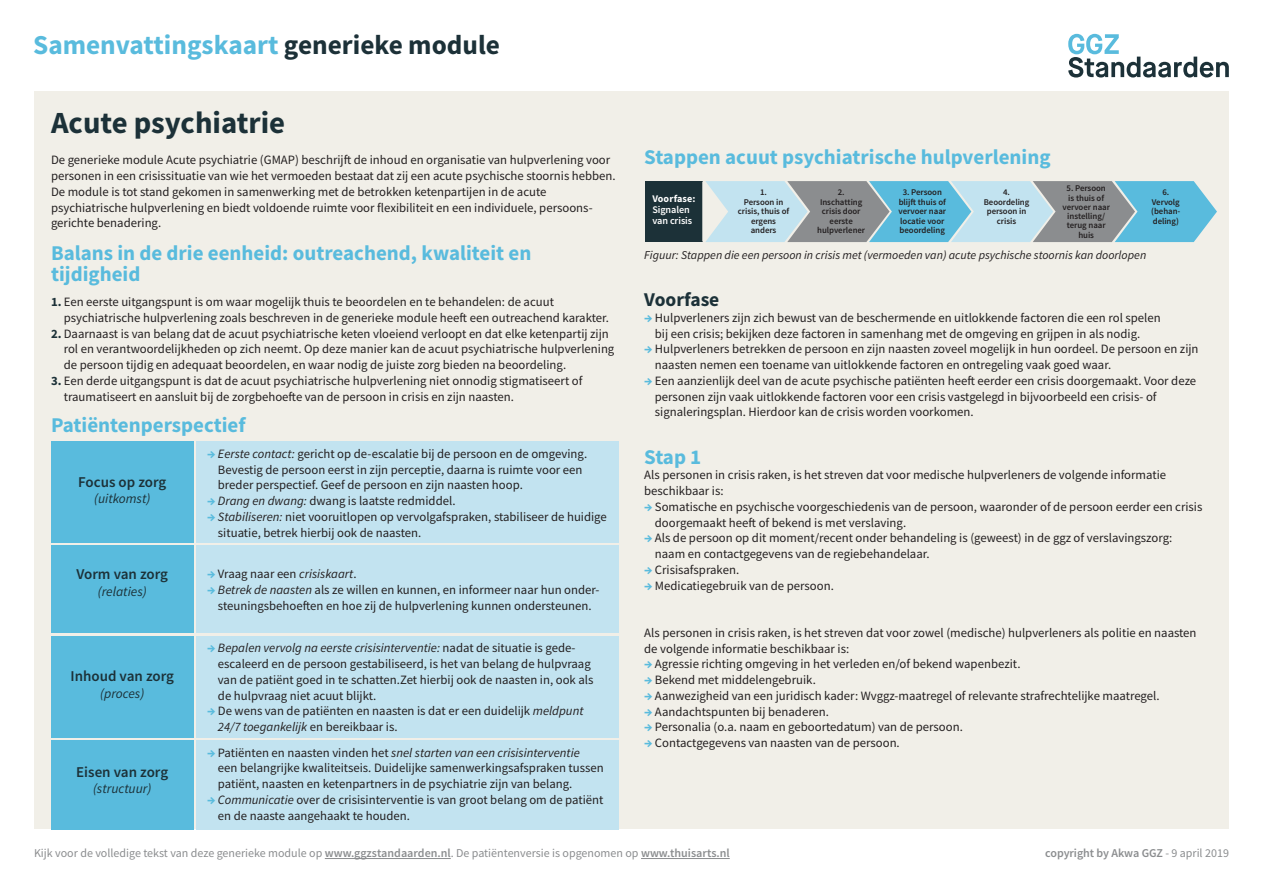
<style>
.page{position:relative;width:1263px;height:893px;background:#fff}
.page>*{position:absolute;margin:0;border:0;box-sizing:border-box;transform-origin:0 0}
.t1{font:700 30.75px "Source Sans Pro";color:#1c3138}
.t2{font:700 27.3px "Source Sans Pro";color:#59bbdd}
.t3{font:700 21px/21px "Source Sans Pro";color:#59bbdd}
.t4{font:700 19.5px "Source Sans Pro";color:#1c3138}
.t5{font:600 15px "Source Sans Pro";color:#1c3138}
.t6{font:italic 13.5px "Source Sans Pro";color:#1c3138}
.t7{font:12.75px/15.8px "Source Sans Pro";color:#231f20}
.t8{font:12px "Source Sans Pro";color:#8b8d8f}
.t9{font:italic 12px "Source Sans Pro";color:#231f20}
.t10{font:600 12px "Source Sans Pro";letter-spacing:-.005em;color:#8b8d8f}
.t11{font:600 10.2px/10.9px "Source Sans Pro";letter-spacing:-.005em;color:#fff}
.t12{font:700 10.2px "Source Sans Pro";letter-spacing:.01em;color:#fff}
.t13{font:600 8.7px/9.4px "Source Sans Pro";letter-spacing:-.005em;color:#231f20;text-align:center}
.s1{color:#1c3138}
.s2{font-weight:700;color:#1c3138}
.s3{font-weight:700;font-size:13.5px;color:#59bbdd}
.s4{font-style:italic}
.s5{font-weight:600}
.s6{font-weight:400}
</style>
<div class="page">
<hr style="left:325px;top:858px;width:126px;height:1px;background:#8b8d8f">
<hr style="left:641px;top:858px;width:89px;height:1px;background:#8b8d8f">
<svg style="left:1068px;top:34px;width:161px;height:44px"></svg>
<div style="left:34px;top:91px;width:1195px;height:738px;background:#f1efe8"></div>
<div style="left:51px;top:441px;width:142px;height:102px;background:#59bbdd"></div>
<div style="left:197px;top:441px;width:422px;height:102px;background:#c2e3f0"></div>
<div style="left:197px;top:636px;width:422px;height:101px;background:#c2e3f0"></div>
<div style="left:197px;top:740px;width:422px;height:89px;background:#c2e3f0"></div>
<div style="left:197px;top:546px;width:422px;height:87px;background:#c2e3f0"></div>
<div style="left:51px;top:546px;width:142px;height:87px;background:#59bbdd"></div>
<div style="left:51px;top:636px;width:142px;height:101px;background:#59bbdd"></div>
<div style="left:51px;top:740px;width:142px;height:89px;background:#59bbdd"></div>
<div style="left:645px;top:181px;width:57px;height:61px;background:#1c3138"></div>
<svg style="left:702px;top:181px;width:515px;height:61px;background:#94bdcb"></svg>
<h2 class="t2" style="left:33px;top:26px;width:468px">Samenvattingskaart <span class="s1">generieke module</span></h2>
<h1 class="t1" style="left:51px;top:102px;width:236px">Acute psychiatrie</h1>
<p class="t7" style="left:51px;top:152px;width:566px">De generieke module Acute psychiatrie (GMAP) beschrijft de inhoud en organisatie van hulpverlening voor personen in een crisissituatie van wie het vermoeden bestaat dat zij een acute psychische stoornis hebben.<br>De module is tot stand gekomen in samenwerking met de betrokken ketenpartijen in de acute psychiatrische hulpverlening en biedt voldoende ruimte voor flexibiliteit en een individuele, persoons&shy;gerichte benadering.</p>
<h3 class="t3" style="left:51px;top:242px;width:482px">Balans in de drie eenheid: outreachend, kwaliteit en tijdigheid</h3>
<p class="t7" style="left:64px;top:294px;width:547px;text-indent:-13px"><span class="s2">1.</span> Een eerste uitgangspunt is om waar mogelijk thuis te beoordelen en te behandelen: de acuut psychiatrische hulpverlening zoals beschreven in de generieke module heeft een outreachend karakter.</p>
<p class="t7" style="left:64px;top:325px;width:552px;text-indent:-13px"><span class="s2">2.</span> Daarnaast is van belang dat de acuut psychiatrische keten vloeiend verloopt en dat elke ketenpartij zijn rol en verantwoordelijkheden op zich neemt. Op deze manier kan de acuut psychiatrische hulpverlening de persoon tijdig en adequaat beoordelen, en waar nodig de juiste zorg bieden na beoordeling.</p>
<p class="t7" style="left:64px;top:373px;width:520px;text-indent:-13px"><span class="s2">3.</span> Een derde uitgangspunt is dat de acuut psychiatrische hulpverlening niet onnodig stigmatiseert of traumatiseert en aansluit bij de zorgbehoefte van de persoon in crisis en zijn naasten.</p>
<h3 class="t3" style="left:51px;top:414px;width:196px">Patiëntenperspectief</h3>
<p class="t5" style="left:78px;top:472px;width:90px">Focus op zorg</p>
<p class="t6" style="left:94px;top:490px;width:58px">(uitkomst)</p>
<p class="t5" style="left:76px;top:565px;width:93px">Vorm van zorg</p>
<p class="t6" style="left:98px;top:583px;width:50px">(relaties)</p>
<p class="t5" style="left:71px;top:667px;width:105px">Inhoud van zorg</p>
<p class="t6" style="left:100px;top:685px;width:46px">(proces)</p>
<p class="t5" style="left:76px;top:762px;width:93px">Eisen van zorg</p>
<p class="t6" style="left:93px;top:780px;width:60px">(structuur)</p>
<p class="t7" style="left:218px;top:446px;width:371px;text-indent:-11px"><span class="s3">→</span> <span class="s4">Eerste contact:</span> gericht op de-escalatie bij de persoon en de omgeving.<br>Bevestig de persoon eerst in zijn perceptie, daarna is ruimte voor een breder perspectief. Geef de persoon en zijn naasten hoop.</p>
<p class="t7" style="left:207px;top:493px;width:250px"><span class="s3">→</span> <span class="s4">Drang en dwang:</span> dwang is laatste redmiddel.</p>
<p class="t7" style="left:218px;top:509px;width:390px;text-indent:-11px"><span class="s3">→</span> <span class="s4">Stabiliseren:</span> niet vooruitlopen op vervolgafspraken, stabiliseer de huidige situatie, betrek hierbij ook de naasten.</p>
<p class="t7" style="left:207px;top:566px;width:151px"><span class="s3">→</span> Vraag naar een <span class="s4">crisiskaart</span>.</p>
<p class="t7" style="left:207px;top:582px;width:394px;text-align:center"><span class="s3">→</span> <span class="s4">Betrek de naasten</span> als ze willen en kunnen, en informeer naar hun onder&shy;steuningsbehoeften en hoe zij de hulpverlening kunnen ondersteunen.</p>
<p class="t7" style="left:218px;top:640px;width:377px;text-indent:-11px"><span class="s3">→</span> <span class="s4">Bepalen vervolg na eerste crisisinterventie:</span> nadat de situatie is gede&shy;escaleerd en de persoon gestabiliseerd, is het van belang de hulpvraag van de patiënt goed in te schatten.Zet hierbij ook de naasten in, ook als de hulpvraag niet acuut blijkt.</p>
<p class="t7" style="left:218px;top:703px;width:367px;text-indent:-11px"><span class="s3">→</span> De wens van de patiënten en naasten is dat er een duidelijk <span class="s4">meldpunt<br>24/7 toegankelijk</span> en bereikbaar is.</p>
<p class="t7" style="left:218px;top:744px;width:387px;text-indent:-11px"><span class="s3">→</span> Patiënten en naasten vinden het <span class="s4">snel starten van een crisisinterventie<br></span>een belangrijke kwaliteitseis. Duidelijke samenwerkingsafspraken tussen patiënt, naasten en ketenpartners in de psychiatrie zijn van belang.</p>
<p class="t7" style="left:218px;top:792px;width:387px;text-indent:-11px"><span class="s3">→</span> <span class="s4">Communicatie</span> over de crisisinterventie is van groot belang om de patiënt en de naaste aangehaakt te houden.</p>
<h3 class="t3" style="left:644px;top:146px;width:408px">Stappen acuut psychiatrische hulpverlening</h3>
<p class="t12" style="left:652px;top:192px;width:45px">Voorfase:</p>
<p class="t11" style="left:652px;top:204px;width:41px">Signalen van crisis</p>
<p class="t13" style="left:738px;top:188px;width:53px">1.<br>Persoon in crisis, thuis of ergens anders</p>
<p class="t13" style="left:817px;top:188px;width:50px">2.<br>Inschatting crisis door eerste hulpverlener</p>
<p class="t13" style="left:898px;top:188px;width:49px">3. Persoon blijft thuis of vervoer naar locatie voor beoordeling</p>
<p class="t13" style="left:984px;top:188px;width:47px">4.<br>Beoordeling persoon in crisis</p>
<p class="t13" style="left:1062px;top:184px;width:49px">5. Persoon<br>is thuis of vervoer naar instelling/ terug naar huis</p>
<p class="t13" style="left:1151px;top:188px;width:31px">6.<br>Vervolg (behan&shy;deling)</p>
<p class="t9" style="left:644px;top:247px;width:503px">Figuur: Stappen die een persoon in crisis met (vermoeden van) acute psychische stoornis kan doorlopen</p>
<h3 class="t4" style="left:644px;top:286px;width:77px">Voorfase</h3>
<p class="t7" style="left:655px;top:310px;width:507px;text-indent:-11px"><span class="s3">→</span> Hulpverleners zijn zich bewust van de beschermende en uitlokkende factoren die een rol spelen bij een crisis; bekijken deze factoren in samenhang met de omgeving en grijpen in als nodig.</p>
<p class="t7" style="left:655px;top:341px;width:545px;text-indent:-11px"><span class="s3">→</span> Hulpverleners betrekken de persoon en zijn naasten zoveel mogelijk in hun oordeel. De persoon en zijn naasten nemen een toename van uitlokkende factoren en ontregeling vaak goed waar.</p>
<p class="t7" style="left:655px;top:373px;width:543px;text-indent:-11px"><span class="s3">→</span> Een aanzienlijk deel van de acute psychische patiënten heeft eerder een crisis doorgemaakt. Voor deze personen zijn vaak uitlokkende factoren voor een crisis vastgelegd in bijvoorbeeld een crisis- of signaleringsplan. Hierdoor kan de crisis worden voorkomen.</p>
<h3 class="t3" style="left:644px;top:446px;width:59px">Stap 1</h3>
<p class="t7" style="left:644px;top:467px;width:523px">Als personen in crisis raken, is het streven dat voor medische hulpverleners de volgende informatie beschikbaar is:</p>
<p class="t7" style="left:655px;top:499px;width:549px;text-indent:-11px"><span class="s3">→</span> Somatische en psychische voorgeschiedenis van de persoon, waaronder of de persoon eerder een crisis doorgemaakt heeft of bekend is met verslaving.</p>
<p class="t7" style="left:655px;top:530px;width:519px;text-indent:-11px"><span class="s3">→</span> Als de persoon op dit moment/recent onder behandeling is (geweest) in de ggz of verslavingszorg: naam en contactgegevens van de regiebehandelaar.</p>
<p class="t7" style="left:644px;top:562px;width:96px"><span class="s3">→</span> Crisisafspraken.</p>
<p class="t7" style="left:644px;top:577px;width:191px"><span class="s3">→</span> Medicatiegebruik van de persoon.</p>
<p class="t7" style="left:644px;top:625px;width:554px">Als personen in crisis raken, is het streven dat voor zowel (medische) hulpverleners als politie en naasten de volgende informatie beschikbaar is:</p>
<p class="t7" style="left:644px;top:656px;width:378px"><span class="s3">→</span> Agressie richting omgeving in het verleden en/of bekend wapenbezit.</p>
<p class="t7" style="left:644px;top:672px;width:173px"><span class="s3">→</span> Bekend met middelengebruik.</p>
<p class="t7" style="left:644px;top:688px;width:517px"><span class="s3">→</span> Aanwezigheid van een juridisch kader: Wvggz-maatregel of relevante strafrechtelijke maatregel.</p>
<p class="t7" style="left:644px;top:703px;width:186px"><span class="s3">→</span> Aandachtspunten bij benaderen.</p>
<p class="t7" style="left:644px;top:719px;width:320px"><span class="s3">→</span> Personalia (o.a. naam en geboortedatum) van de persoon.</p>
<p class="t7" style="left:644px;top:735px;width:257px"><span class="s3">→</span> Contactgegevens van naasten van de persoon.</p>
<p class="t8" style="left:34px;top:846px;width:697px">Kijk voor de volledige tekst van deze generieke module op <span class="s5">www.ggzstandaarden.nl</span>. De patiëntenversie is opgenomen op <span class="s5">www.thuisarts.nl</span></p>
<p class="t10" style="left:1045px;top:846px;width:185px">copyright by Akwa GGZ <span class="s6">- 9 april 2019</span></p>
</div>
